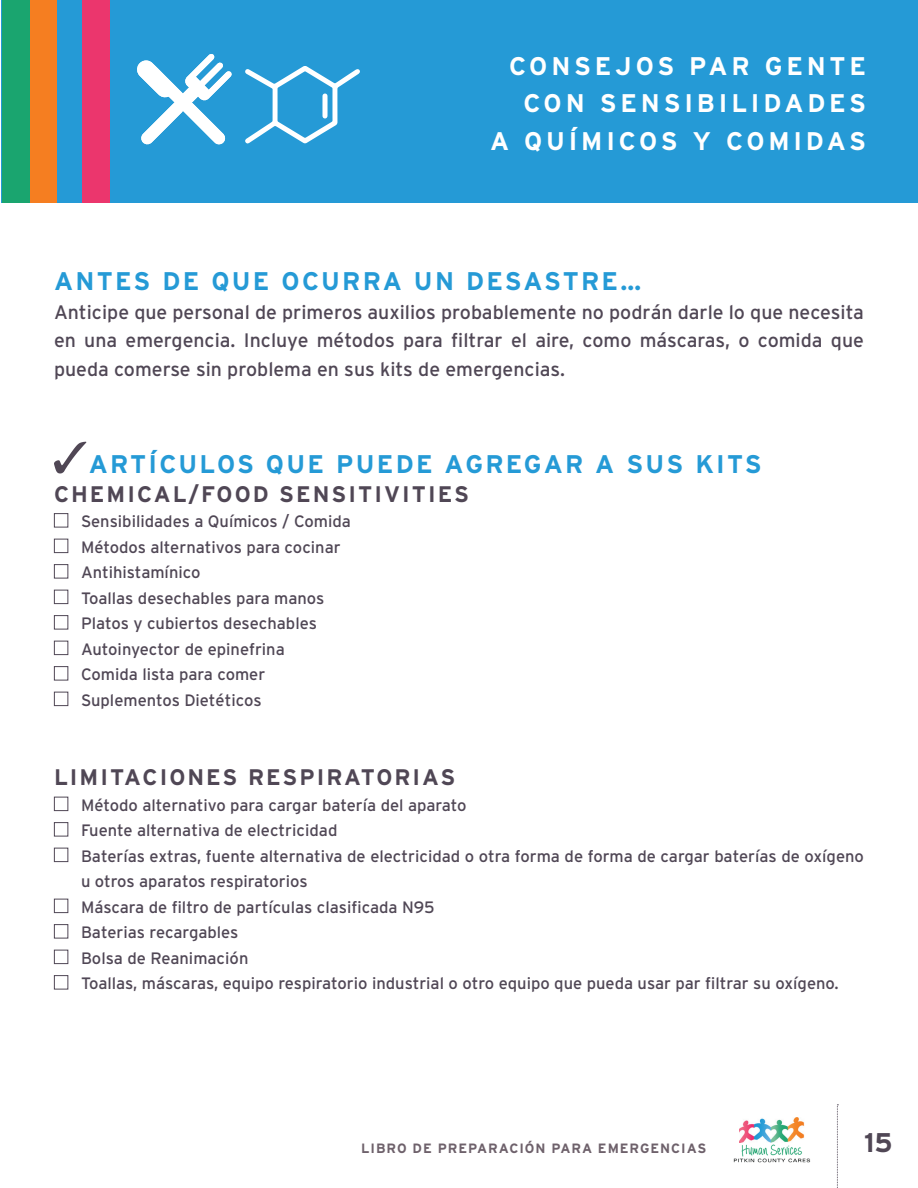
<style>
.page{position:relative;width:918px;height:1188px;background:#fff}
.page>*{position:absolute;margin:0;border:0;box-sizing:border-box;transform-origin:0 0}
.t1{font:700 27px "Interstate";color:#504755}
.t2{font:700 25.5px "Interstate";letter-spacing:.09em;color:#259ad6}
.t3{font:700 25.5px/37.5px "Interstate";letter-spacing:.15em;color:#fff;text-align:right}
.t4{font:700 22.5px "Interstate";letter-spacing:.09em;color:#504755}
.t5{font:19.5px/28.5px "Interstate";color:#504755;text-align:justify}
.t6{font:16.5px/25.5px "Interstate";color:#504755}
.t7{font:700 13.5px "Interstate";letter-spacing:.07em;color:#6e616b}
</style>
<div class="page">
<svg style="left:837px;top:1104px;width:1px;height:84px"></svg>
<img style="left:739px;top:1118px;width:65px;height:25px">
<img style="left:733px;top:1144px;width:78px;height:19px">
<svg style="left:54px;top:442px;width:32px;height:31px"></svg>
<div style="left:54px;top:513px;width:14px;height:14px;background:#fff;border:1px solid #504755"></div>
<div style="left:54px;top:539px;width:14px;height:14px;background:#fff;border:1px solid #504755"></div>
<div style="left:54px;top:564px;width:14px;height:14px;background:#fff;border:1px solid #504755"></div>
<div style="left:54px;top:590px;width:14px;height:14px;background:#fff;border:1px solid #504755"></div>
<div style="left:54px;top:615px;width:14px;height:14px;background:#fff;border:1px solid #504755"></div>
<div style="left:54px;top:641px;width:14px;height:14px;background:#fff;border:1px solid #504755"></div>
<div style="left:54px;top:666px;width:14px;height:14px;background:#fff;border:1px solid #504755"></div>
<div style="left:54px;top:692px;width:14px;height:14px;background:#fff;border:1px solid #504755"></div>
<div style="left:54px;top:797px;width:14px;height:14px;background:#fff;border:1px solid #504755"></div>
<div style="left:54px;top:822px;width:14px;height:14px;background:#fff;border:1px solid #504755"></div>
<div style="left:54px;top:848px;width:14px;height:14px;background:#fff;border:1px solid #504755"></div>
<div style="left:54px;top:899px;width:14px;height:14px;background:#fff;border:1px solid #504755"></div>
<div style="left:54px;top:924px;width:14px;height:14px;background:#fff;border:1px solid #504755"></div>
<div style="left:54px;top:950px;width:14px;height:14px;background:#fff;border:1px solid #504755"></div>
<div style="left:54px;top:975px;width:14px;height:14px;background:#fff;border:1px solid #504755"></div>
<div style="left:2px;top:0;width:916px;height:202px;background:#259ad6"></div>
<div style="left:82px;top:0;width:27px;height:202px;background:#eb366d"></div>
<div style="left:29px;top:0;width:28px;height:202px;background:#f57e21"></div>
<div style="left:2px;top:0;width:27px;height:202px;background:#1aa56f"></div>
<svg style="left:137px;top:54px;width:95px;height:91px"></svg>
<svg style="left:245px;top:66px;width:115px;height:78px"></svg>
<h2 class="t3" style="left:490px;top:47px;width:378px">CONSEJOS PAR GENTE<br>CON SENSIBILIDADES<br>A QUÍMICOS Y COMIDAS</h2>
<h2 class="t2" style="left:54px;top:267px;width:589px">ANTES DE QUE OCURRA UN DESASTRE…</h2>
<p class="t5" style="left:54px;top:298px;width:812px">Anticipe que personal de primeros auxilios probablemente no podrán darle lo que necesita en una emergencia. Incluye métodos para filtrar el aire, como máscaras, o comida que pueda comerse sin problema en sus kits de emergencias.</p>
<h2 class="t2" style="left:89px;top:450px;width:675px">ARTÍCULOS QUE PUEDE AGREGAR A SUS KITS</h2>
<h3 class="t4" style="left:54px;top:482px;width:416px">CHEMICAL/FOOD SENSITIVITIES</h3>
<p class="t6" style="left:81px;top:509px;width:271px">Sensibilidades a Químicos / Comida<br>Métodos alternativos para cocinar<br>Antihistamínico<br>Toallas desechables para manos<br>Platos y cubiertos desechables<br>Autoinyector de epinefrina<br>Comida lista para comer<br>Suplementos Dietéticos</p>
<h3 class="t4" style="left:54px;top:765px;width:403px">LIMITACIONES RESPIRATORIAS</h3>
<p class="t6" style="left:81px;top:792px;width:785px">Método alternativo para cargar batería del aparato<br>Fuente alternativa de electricidad<br>Baterías extras, fuente alternativa de electricidad o otra forma de forma de cargar baterías de oxígeno u otros aparatos respiratorios<br>Máscara de filtro de partículas clasificada N95<br>Baterias recargables<br>Bolsa de Reanimación<br>Toallas, máscaras, equipo respiratorio industrial o otro equipo que pueda usar par filtrar su oxígeno.</p>
<p class="t7" style="left:361px;top:1141px;width:347px">LIBRO DE PREPARACIÓN PARA EMERGENCIAS</p>
<h1 class="t1" style="left:864px;top:1127px;width:30px">15</h1>
</div>
